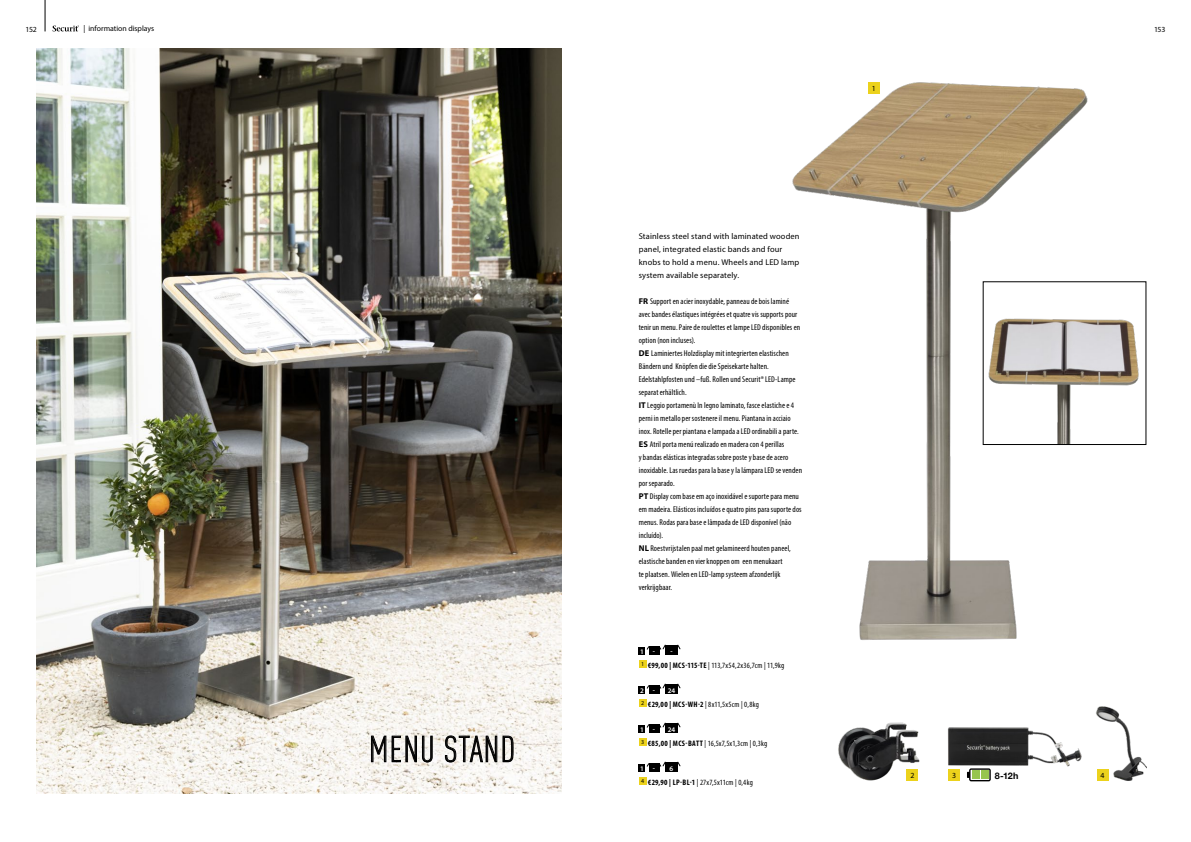
<style>
.page{position:relative;width:1191px;height:842px;background:#fff}
.page>*{position:absolute;margin:0;border:0;box-sizing:border-box;transform-origin:0 0}
.t1{font:36px "DIN Cond Light Alternate";letter-spacing:.03em;color:#000}
.t2{font:700 9px "Helvetica Neue";color:#000}
.t3{font:condensed 8.4px/13px "Myriad Pro";letter-spacing:.01em;color:#000}
.t4{font:8.4px/13px "Myriad Pro";letter-spacing:.015em;color:#000}
.t5{font:condensed 8px "Myriad Pro";letter-spacing:.02em;color:#000}
.t6{font:7.8px "Myriad Pro";letter-spacing:-.005em;color:#000}
.t7{font:600 7px "Myriad Pro";color:#fff}
.s1{font-size:8px}
.s2{font-weight:700;font-stretch:normal}
.s3{font-weight:700}
</style>
<div class="page">
<img style="left:792px;top:82px;width:296px;height:558px">
<img style="left:984px;top:302px;width:155px;height:141px">
<img style="left:838px;top:722px;width:82px;height:59px">
<img style="left:947px;top:727px;width:135px;height:40px">
<div style="left:906px;top:769px;width:12px;height:11px;background:#ecd21c"></div>
<div style="left:868px;top:82px;width:11px;height:11px;background:#ecd21c"></div>
<div style="left:948px;top:769px;width:12px;height:11px;background:#ecd21c"></div>
<img style="left:1096px;top:706px;width:50px;height:75px">
<svg style="left:967px;top:768px;width:23px;height:13px"></svg>
<div style="left:1096px;top:769px;width:12px;height:11px;background:#ecd21c"></div>
<img style="left:37px;top:48px;width:524px;height:746px">
<svg style="left:370px;top:733px;width:63px;height:30px"></svg>
<svg style="left:444px;top:734px;width:70px;height:29px"></svg>
<svg style="left:53px;top:25px;width:26px;height:7px"></svg>
<hr style="left:45px;top:0;width:1px;height:31px;background:#000">
<div style="left:639px;top:647px;width:6px;height:8px;background:#000"></div>
<div style="left:649px;top:646px;width:10px;height:9px;background:#000"></div>
<div style="left:665px;top:645px;width:13px;height:10px;background:#000"></div>
<svg style="left:659px;top:644px;width:7px;height:6px"></svg>
<div style="left:639px;top:660px;width:7px;height:8px;background:#ecd21c"></div>
<div style="left:639px;top:686px;width:6px;height:8px;background:#000"></div>
<div style="left:649px;top:685px;width:10px;height:9px;background:#000"></div>
<div style="left:665px;top:684px;width:13px;height:10px;background:#000"></div>
<svg style="left:659px;top:683px;width:7px;height:6px"></svg>
<div style="left:639px;top:699px;width:7px;height:8px;background:#ecd21c"></div>
<div style="left:639px;top:725px;width:6px;height:8px;background:#000"></div>
<div style="left:649px;top:724px;width:10px;height:9px;background:#000"></div>
<div style="left:665px;top:723px;width:13px;height:10px;background:#000"></div>
<svg style="left:659px;top:722px;width:7px;height:6px"></svg>
<div style="left:639px;top:738px;width:7px;height:8px;background:#ecd21c"></div>
<div style="left:639px;top:764px;width:6px;height:8px;background:#000"></div>
<div style="left:649px;top:763px;width:10px;height:9px;background:#000"></div>
<div style="left:665px;top:762px;width:13px;height:10px;background:#000"></div>
<svg style="left:659px;top:761px;width:7px;height:6px"></svg>
<div style="left:639px;top:777px;width:7px;height:8px;background:#ecd21c"></div>
<p class="t6" style="left:26px;top:24px;width:13px">152</p>
<p class="t6" style="left:83px;top:24px;width:72px"><span class="s1">|</span> information displays</p>
<p class="t6" style="left:1154px;top:24px;width:13px">153</p>
<h1 class="t1" style="left:369px;top:728px;width:148px">MENU STAND</h1>
<p class="t4" style="left:639px;top:229px;width:162px">Stainless steel stand with laminated wooden panel, integrated elastic bands and four knobs to hold a menu. Wheels and LED lamp system available separately.</p>
<p class="t3" style="left:639px;top:294px;width:165px"><span class="s2">FR</span> Support en acier inoxydable, panneau de bois laminé avec bandes élastiques intégrées et quatre vis supports pour tenir un menu. Paire de roulettes et lampe LED disponibles en option (non incluses).<br><span class="s2">DE</span> Laminiertes Holzdisplay mit integrierten elastischen Bändern und Knöpfen die die Speisekarte halten.<br>Edelstahlpfosten und –fuß. Rollen und Securit® LED-Lampe separat erhältlich.<br><span class="s2">IT</span> Leggio portamenù In legno laminato, fasce elastiche e 4 perni in metallo per sostenere il menu. Piantana in acciaio inox. Rotelle per piantana e lampada a LED ordinabili a parte.<br><span class="s2">ES</span> Atril porta menú realizado en madera con 4 perillas<br>y bandas elásticas integradas sobre poste y base de acero inoxidable. Las ruedas para la base y la lámpara LED se venden por separado.<br><span class="s2">PT</span> Display com base em aço inoxidável e suporte para menu em madeira. Elásticos incluídos e quatro pins para suporte dos menus. Rodas para base e lâmpada de LED disponível (não incluído).<br><span class="s2">NL</span> Roestvrijstalen paal met gelamineerd houten paneel, elastische banden en vier knoppen om een menukaart<br>te plaatsen. Wielen en LED-lamp systeem afzonderlijk verkrijgbaar.</p>
<p class="t7" style="left:640px;top:647px;width:5px">1</p>
<p class="t7" style="left:653px;top:647px;width:21px">- -</p>
<p class="t5" style="left:641px;top:660px;width:145px"><sup>1</sup> <span class="s3">€99,00 | MCS-115-TE</span> | 113,7x54,2x36,7cm | 11,9kg</p>
<p class="t7" style="left:640px;top:686px;width:5px">2</p>
<p class="t7" style="left:653px;top:686px;width:24px">- 24</p>
<p class="t5" style="left:641px;top:699px;width:119px"><sup>2</sup> <span class="s3">€29,00 | MCS-WH-2</span> | 8x11,5x5cm | 0,8kg</p>
<p class="t7" style="left:640px;top:725px;width:5px">1</p>
<p class="t7" style="left:653px;top:725px;width:24px">- 24</p>
<p class="t5" style="left:641px;top:738px;width:128px"><sup>3</sup> <span class="s3">€85,00 | MCS-BATT</span> | 16,5x7,5x1,3cm | 0,3kg</p>
<p class="t7" style="left:640px;top:764px;width:5px">1</p>
<p class="t7" style="left:653px;top:764px;width:22px">- 6</p>
<p class="t5" style="left:641px;top:777px;width:113px"><sup>4</sup> <span class="s3">€29,90 | LP-BL-1</span> | 27x7,5x11cm | 0,4kg</p>
<p class="t6" style="left:871px;top:83px;width:6px">1</p>
<p class="t6" style="left:910px;top:770px;width:6px">2</p>
<p class="t6" style="left:952px;top:770px;width:6px">3</p>
<p class="t2" style="left:995px;top:769px;width:25px">8-12h</p>
<p class="t6" style="left:1100px;top:770px;width:6px">4</p>
</div>
